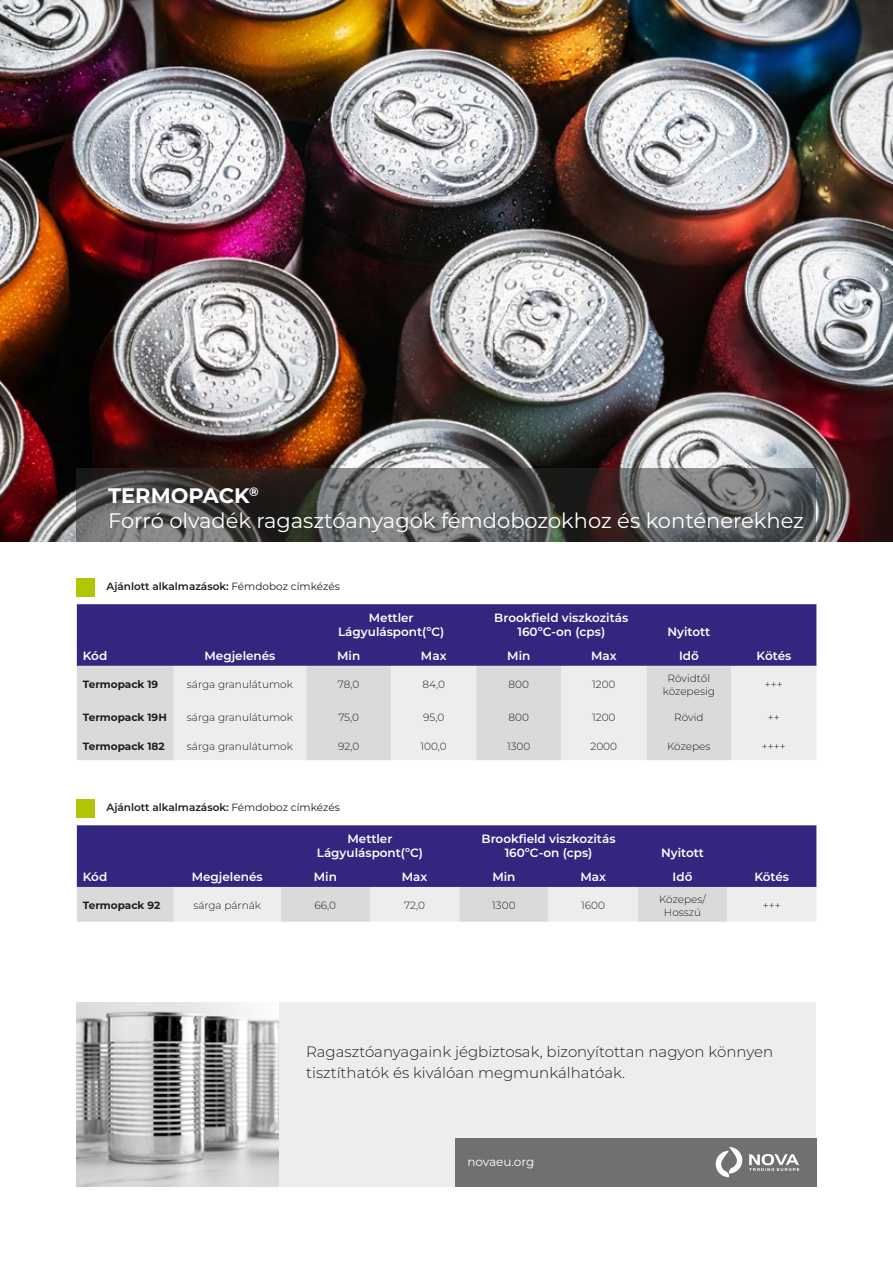
<style>
.page{position:relative;width:893px;height:1263px;background:#fff}
.page>*{position:absolute;margin:0;border:0;box-sizing:border-box;transform-origin:0 0}
.t1{font:21px/25.2px "Montserrat";color:#fff}
.t2{font:300 15px/21px "Montserrat";color:#1d1d1b}
.t3{font:600 12px/14.4px "Montserrat";color:#fff;text-align:center}
.t4{font:12px "Montserrat";color:#fff}
.t5{font:300 10.5px/12.6px "Montserrat";color:#1d1d1b;text-align:center}
.t6{font:600 10.5px "Montserrat";color:#1d1d1b}
.t7{font:700 10.5px "Montserrat";color:#1d1d1b}
.s1{font-weight:700}
.s2{font-weight:400}
</style>
<div class="page">
<img style="left:0;top:0;width:893px;height:542px">
<svg style="left:76px;top:468px;width:740px;height:74px;background:#595857"></svg>
<div style="left:77px;top:604px;width:739px;height:62px;background:#33267f"></div>
<div style="left:77px;top:666px;width:97px;height:94px;background:#dadada"></div>
<svg style="left:174px;top:666px;width:642px;height:94px;background:#e5e5e5"></svg>
<div style="left:77px;top:825px;width:739px;height:62px;background:#33267f"></div>
<svg style="left:77px;top:887px;width:739px;height:35px;background:#e3e3e3"></svg>
<div style="left:77px;top:578px;width:18px;height:18px;background:#b1c503"></div>
<div style="left:77px;top:799px;width:18px;height:18px;background:#b1c503"></div>
<div style="left:279px;top:1002px;width:537px;height:185px;background:#ededed"></div>
<img style="left:77px;top:1002px;width:202px;height:185px">
<div style="left:455px;top:1138px;width:361px;height:48px;background:#70706f"></div>
<svg style="left:716px;top:1147px;width:26px;height:30px"></svg>
<svg style="left:749px;top:1154px;width:50px;height:17px"></svg>
<h1 class="t1" style="left:108px;top:482px;width:697px"><span class="s1">TERMOPACK</span><sup>®<br></sup>Forró olvadék ragasztóanyagok fémdobozokhoz és konténerekhez</h1>
<p class="t6" style="left:107px;top:579px;width:235px">Ajánlott alkalmazások: <span class="s2">Fémdoboz címkézés</span></p>
<p class="t3" style="left:338px;top:610px;width:108px">Mettler<br>Lágyuláspont(ºC)</p>
<p class="t3" style="left:494px;top:610px;width:135px">Brookfield viszkozitás<br>160ºC-on (cps)</p>
<p class="t3" style="left:667px;top:624px;width:44px">Nyitott</p>
<p class="t3" style="left:83px;top:648px;width:26px">Kód</p>
<p class="t3" style="left:204px;top:648px;width:73px">Megjelenés</p>
<p class="t3" style="left:337px;top:648px;width:25px">Min</p>
<p class="t3" style="left:421px;top:648px;width:27px">Max</p>
<p class="t3" style="left:507px;top:648px;width:25px">Min</p>
<p class="t3" style="left:591px;top:648px;width:27px">Max</p>
<p class="t3" style="left:679px;top:648px;width:21px">Idő</p>
<p class="t3" style="left:757px;top:648px;width:36px">Kötés</p>
<p class="t7" style="left:83px;top:677px;width:77px">Termopack 19</p>
<p class="t5" style="left:187px;top:678px;width:108px">sárga granulátumok</p>
<p class="t5" style="left:338px;top:678px;width:23px">78,0</p>
<p class="t5" style="left:422px;top:678px;width:24px">84,0</p>
<p class="t5" style="left:509px;top:678px;width:22px">800</p>
<p class="t5" style="left:592px;top:678px;width:25px">1200</p>
<p class="t5" style="left:663px;top:672px;width:54px">Rövidtől közepesig</p>
<p class="t5" style="left:765px;top:678px;width:19px">+++</p>
<p class="t7" style="left:83px;top:709px;width:85px">Termopack 19H</p>
<p class="t5" style="left:187px;top:710px;width:108px">sárga granulátumok</p>
<p class="t5" style="left:338px;top:710px;width:22px">75,0</p>
<p class="t5" style="left:423px;top:710px;width:23px">95,0</p>
<p class="t5" style="left:509px;top:710px;width:22px">800</p>
<p class="t5" style="left:592px;top:710px;width:25px">1200</p>
<p class="t5" style="left:674px;top:710px;width:31px">Rövid</p>
<p class="t5" style="left:768px;top:710px;width:13px">++</p>
<p class="t7" style="left:83px;top:739px;width:83px">Termopack 182</p>
<p class="t5" style="left:187px;top:740px;width:108px">sárga granulátumok</p>
<p class="t5" style="left:338px;top:740px;width:23px">92,0</p>
<p class="t5" style="left:421px;top:740px;width:28px">100,0</p>
<p class="t5" style="left:507px;top:740px;width:25px">1300</p>
<p class="t5" style="left:590px;top:740px;width:28px">2000</p>
<p class="t5" style="left:667px;top:740px;width:45px">Közepes</p>
<p class="t5" style="left:762px;top:740px;width:25px">++++</p>
<p class="t6" style="left:107px;top:800px;width:235px">Ajánlott alkalmazások: <span class="s2">Fémdoboz címkézés</span></p>
<p class="t3" style="left:317px;top:831px;width:108px">Mettler<br>Lágyuláspont(ºC)</p>
<p class="t3" style="left:482px;top:831px;width:135px">Brookfield viszkozitás<br>160ºC-on (cps)</p>
<p class="t3" style="left:661px;top:845px;width:44px">Nyitott</p>
<p class="t3" style="left:83px;top:869px;width:26px">Kód</p>
<p class="t3" style="left:192px;top:869px;width:73px">Megjelenés</p>
<p class="t3" style="left:314px;top:869px;width:25px">Min</p>
<p class="t3" style="left:402px;top:869px;width:27px">Max</p>
<p class="t3" style="left:492px;top:869px;width:25px">Min</p>
<p class="t3" style="left:580px;top:869px;width:27px">Max</p>
<p class="t3" style="left:673px;top:869px;width:21px">Idő</p>
<p class="t3" style="left:754px;top:869px;width:36px">Kötés</p>
<p class="t7" style="left:83px;top:898px;width:79px">Termopack 92</p>
<p class="t5" style="left:193px;top:899px;width:69px">sárga párnák</p>
<p class="t5" style="left:314px;top:899px;width:23px">66,0</p>
<p class="t5" style="left:404px;top:899px;width:23px">72,0</p>
<p class="t5" style="left:492px;top:899px;width:25px">1300</p>
<p class="t5" style="left:581px;top:899px;width:25px">1600</p>
<p class="t5" style="left:659px;top:893px;width:48px">Közepes/<br>Hosszú</p>
<p class="t5" style="left:763px;top:899px;width:19px">+++</p>
<p class="t2" style="left:306px;top:1040px;width:468px">Ragasztóanyagaink jégbiztosak, bizonyítottan nagyon könnyen tisztíthatók és kiválóan megmunkálhatóak.</p>
<p class="t4" style="left:467px;top:1153px;width:68px">novaeu.org</p>
</div>
